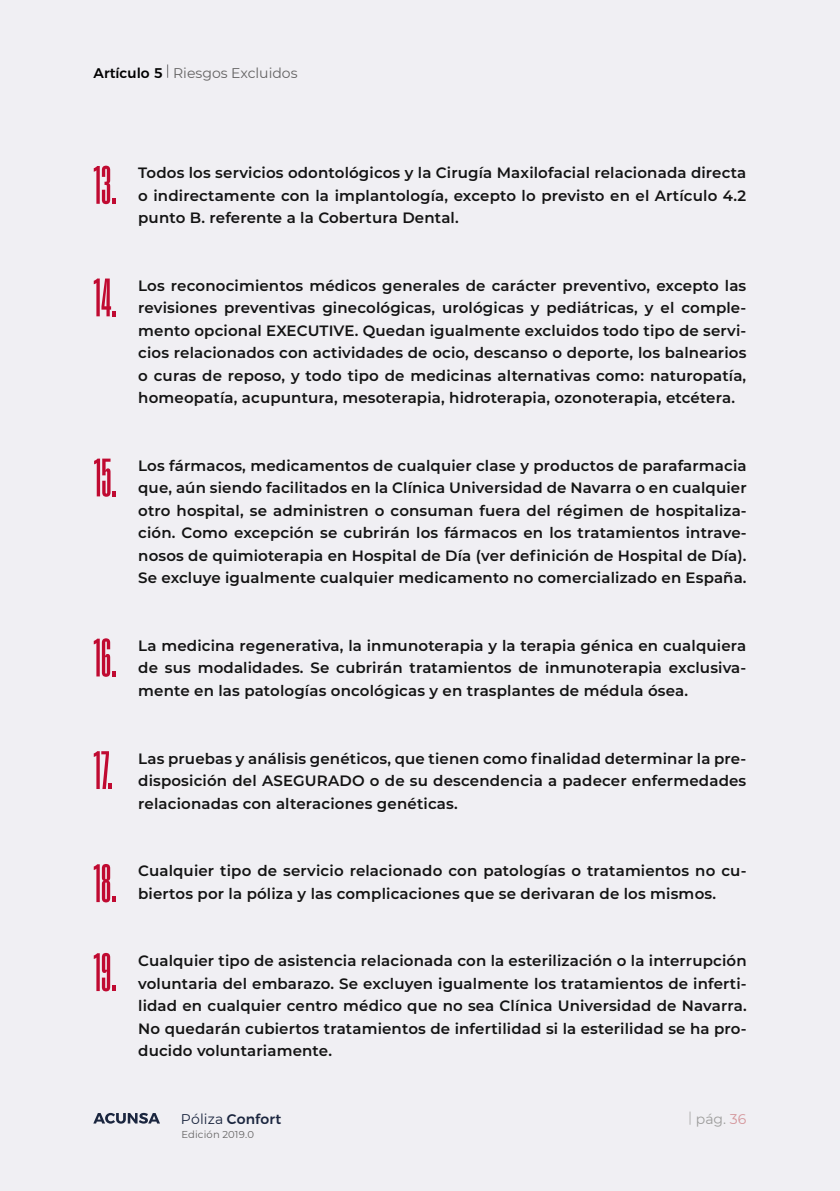
<style>
.page{position:relative;width:840px;height:1191px;background:#fff}
.page>*{position:absolute;margin:0;border:0;box-sizing:border-box;transform-origin:0 0}
.t1{font:700 54px "Coign Pro 47";letter-spacing:.01em;color:#c00a31}
.t2{font:600 15px/22.4px "Montserrat";letter-spacing:.01em;color:#131313;text-align:justify}
.t3{font:14px "Montserrat";color:#646363}
.t4{font:500 14px "Montserrat";letter-spacing:.01em;color:#1b263f}
.t5{font:14px "Montserrat";color:#9d9d9c}
.t6{font:10px "Montserrat";letter-spacing:.015em;color:#646363}
.s1{font-weight:500;color:#000}
.s2{font-weight:200;color:#000}
.s3{font-weight:400}
.s4{font-weight:300}
.s5{color:#d4959a}
</style>
<div class="page">
<div style="left:0;top:0;width:839px;height:1191px;background:#f0eff3"></div>
<svg style="left:93px;top:1112px;width:67px;height:11px"></svg>
<p class="t3" style="left:94px;top:63px;width:205px"><span class="s1">Artículo 5</span> <span class="s2">|</span> Riesgos Excluidos</p>
<h1 class="t1" style="left:94px;top:157px;width:24px">13.</h1>
<p class="t2" style="left:138px;top:161px;width:609px">Todos los servicios odontológicos y la Cirugía Maxilofacial relacionada directa o indirectamente con la implantología, excepto lo previsto en el Artículo 4.2 punto B. referente a la Cobertura Dental.</p>
<h1 class="t1" style="left:94px;top:270px;width:24px">14.</h1>
<p class="t2" style="left:138px;top:274px;width:609px">Los reconocimientos médicos generales de carácter preventivo, excepto las revisiones preventivas ginecológicas, urológicas y pediátricas, y el comple&shy;mento opcional EXECUTIVE. Quedan igualmente excluidos todo tipo de servi&shy;cios relacionados con actividades de ocio, descanso o deporte, los balnearios o curas de reposo, y todo tipo de medicinas alternativas como: naturopatía, homeopatía, acupuntura, mesoterapia, hidroterapia, ozonoterapia, etcétera.</p>
<h1 class="t1" style="left:94px;top:450px;width:24px">15.</h1>
<p class="t2" style="left:138px;top:454px;width:609px">Los fármacos, medicamentos de cualquier clase y productos de parafarmacia que, aún siendo facilitados en la Clínica Universidad de Navarra o en cualquier otro hospital, se administren o consuman fuera del régimen de hospitaliza&shy;ción. Como excepción se cubrirán los fármacos en los tratamientos intrave&shy;nosos de quimioterapia en Hospital de Día (ver definición de Hospital de Día).<br>Se excluye igualmente cualquier medicamento no comercializado en España.</p>
<h1 class="t1" style="left:94px;top:630px;width:24px">16.</h1>
<p class="t2" style="left:138px;top:634px;width:609px">La medicina regenerativa, la inmunoterapia y la terapia génica en cualquiera de sus modalidades. Se cubrirán tratamientos de inmunoterapia exclusiva&shy;mente en las patologías oncológicas y en trasplantes de médula ósea.</p>
<h1 class="t1" style="left:94px;top:742px;width:20px">17.</h1>
<p class="t2" style="left:138px;top:746px;width:609px">Las pruebas y análisis genéticos, que tienen como finalidad determinar la pre&shy;disposición del ASEGURADO o de su descendencia a padecer enfermedades relacionadas con alteraciones genéticas.</p>
<h1 class="t1" style="left:94px;top:855px;width:24px">18.</h1>
<p class="t2" style="left:138px;top:859px;width:609px">Cualquier tipo de servicio relacionado con patologías o tratamientos no cu&shy;biertos por la póliza y las complicaciones que se derivaran de los mismos.</p>
<h1 class="t1" style="left:94px;top:944px;width:24px">19.</h1>
<p class="t2" style="left:138px;top:949px;width:609px">Cualquier tipo de asistencia relacionada con la esterilización o la interrupción voluntaria del embarazo. Se excluyen igualmente los tratamientos de inferti&shy;lidad en cualquier centro médico que no sea Clínica Universidad de Navarra.<br>No quedarán cubiertos tratamientos de infertilidad si la esterilidad se ha pro&shy;ducido voluntariamente.</p>
<p class="t4" style="left:181px;top:1107px;width:102px"><span class="s3">Póliza</span> Confort</p>
<p class="t6" style="left:181px;top:1127px;width:74px">Edición 2019.0</p>
<p class="t5" style="left:687px;top:1109px;width:60px"><span class="s4">|</span> pág. <span class="s5">36</span></p>
</div>
